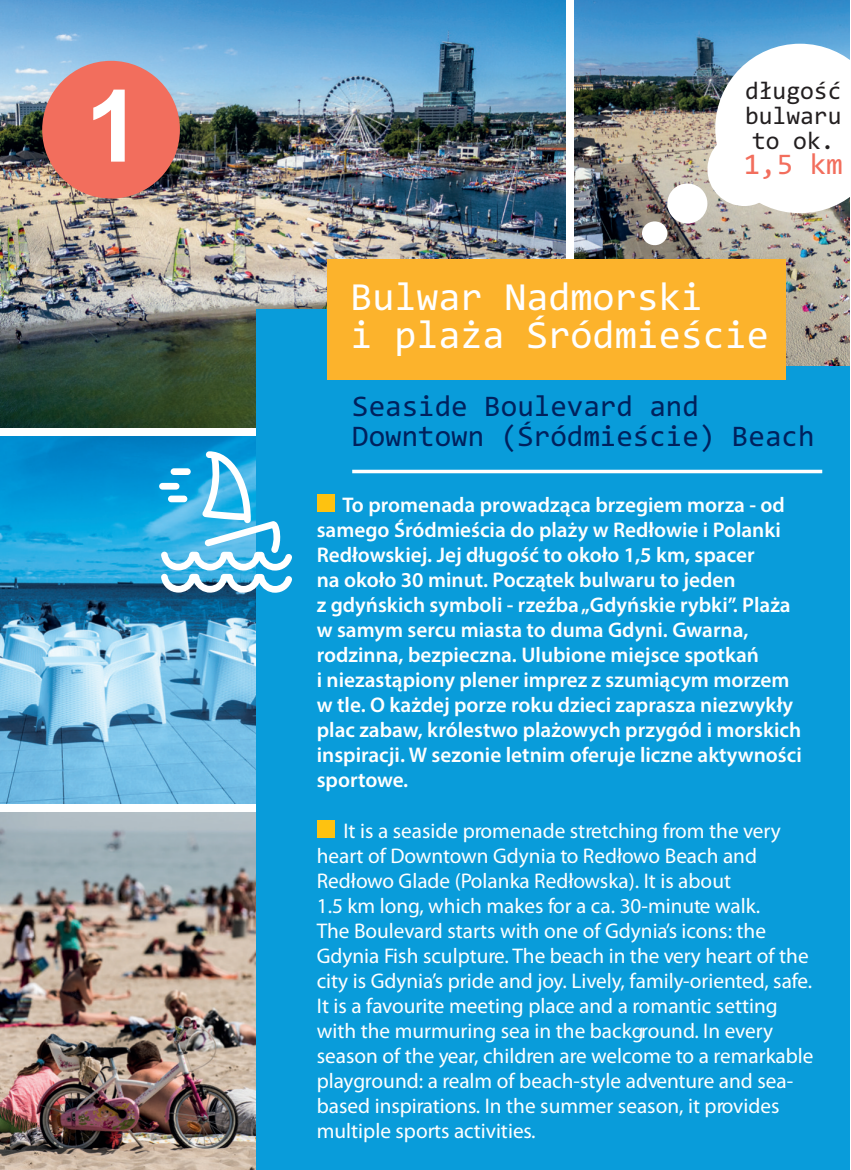
<style>
.page{position:relative;width:851px;height:1170px;background:#fff}
.page>*{position:absolute;margin:0;border:0;box-sizing:border-box;transform-origin:0 0}
.t1{font:700 100px "Arial";color:#fff}
.t2{font:40px/37.5px "Consolas";color:#fff}
.t3{font:30px/30px "Consolas";color:#00215d}
.t4{font:30px "Consolas";color:#f26e5d}
.t5{font:25px/25px "Consolas";color:#231f20;text-align:justify}
.t6{font:21.25px/25px "Myriad Pro";color:#fff}
.t7{font:600 21.25px/25px "Myriad Pro";color:#fff}
</style>
<div class="page">
<img style="left:0;top:436px;width:257px;height:367px">
<img style="left:0;top:812px;width:257px;height:357px">
<img style="left:0;top:0;width:565px;height:427px">
<div style="left:257px;top:309px;width:592px;height:860px;background:#099cda"></div>
<img style="left:574px;top:0;width:275px;height:365px">
<div style="left:317px;top:494px;width:17px;height:17px;background:#fec210"></div>
<div style="left:317px;top:820px;width:17px;height:18px;background:#fec210"></div>
<svg style="left:352px;top:469px;width:470px;height:4px;background:#d1ecf8"></svg>
<div style="left:42px;top:61px;width:138px;height:137px;background:#f26e5d;border-radius:50%"></div>
<div style="left:327px;top:259px;width:459px;height:121px;background:#fcb32c"></div>
<svg style="left:161px;top:451px;width:131px;height:141px"></svg>
<div style="left:171px;top:468px;width:20px;height:7px;background:#fff;border-radius:3px"></div>
<div style="left:159px;top:483px;width:20px;height:6px;background:#fff;border-radius:3px"></div>
<div style="left:168px;top:495px;width:19px;height:7px;background:#fff;border-radius:3px"></div>
<svg style="left:715px;top:44px;width:135px;height:169px"></svg>
<div style="left:707px;top:133px;width:73px;height:73px;background:#fff;border-radius:50%"></div>
<div style="left:667px;top:183px;width:40px;height:40px;background:#fff;border-radius:50%"></div>
<div style="left:642px;top:221px;width:25px;height:24px;background:#fff;border-radius:50%"></div>
<h1 class="t1" style="left:85px;top:89px;width:57px">1</h1>
<p class="t5" style="left:745px;top:81px;width:98px">długość bulwaru to ok.</p>
<h3 class="t4" style="left:743px;top:152px;width:101px">1,5 km</h3>
<h2 class="t2" style="left:350px;top:282px;width:419px">Bulwar Nadmorski<br>i plaża Śródmieście</h2>
<h3 class="t3" style="left:352px;top:393px;width:464px">Seaside Boulevard and<br>Downtown (Śródmieście) Beach</h3>
<p class="t7" style="left:317px;top:494px;width:486px;text-indent:26px">To promenada prowadząca brzegiem morza - od samego Śródmieścia do plaży w Redłowie i Polanki Redłowskiej. Jej długość to około 1,5 km, spacer<br>na około 30 minut. Początek bulwaru to jeden<br>z gdyńskich symboli - rzeźba „Gdyńskie rybki”. Plaża w samym sercu miasta to duma Gdyni. Gwarna, rodzinna, bezpieczna. Ulubione miejsce spotkań<br>i niezastąpiony plener imprez z szumiącym morzem w tle. O każdej porze roku dzieci zaprasza niezwykły plac zabaw, królestwo plażowych przygód i morskich inspiracji. W sezonie letnim oferuje liczne aktywności sportowe.</p>
<p class="t6" style="left:317px;top:820px;width:498px;text-indent:27px">It is a seaside promenade stretching from the very heart of Downtown Gdynia to Redłowo Beach and Redłowo Glade (Polanka Redłowska). It is about<br>1.5 km long, which makes for a ca. 30-minute walk.<br>The Boulevard starts with one of Gdynia’s icons: the Gdynia Fish sculpture. The beach in the very heart of the city is Gdynia’s pride and joy. Lively, family-oriented, safe.<br>It is a favourite meeting place and a romantic setting with the murmuring sea in the background. In every season of the year, children are welcome to a remarkable playground: a realm of beach-style adventure and sea&shy;based inspirations. In the summer season, it provides multiple sports activities.</p>
</div>
